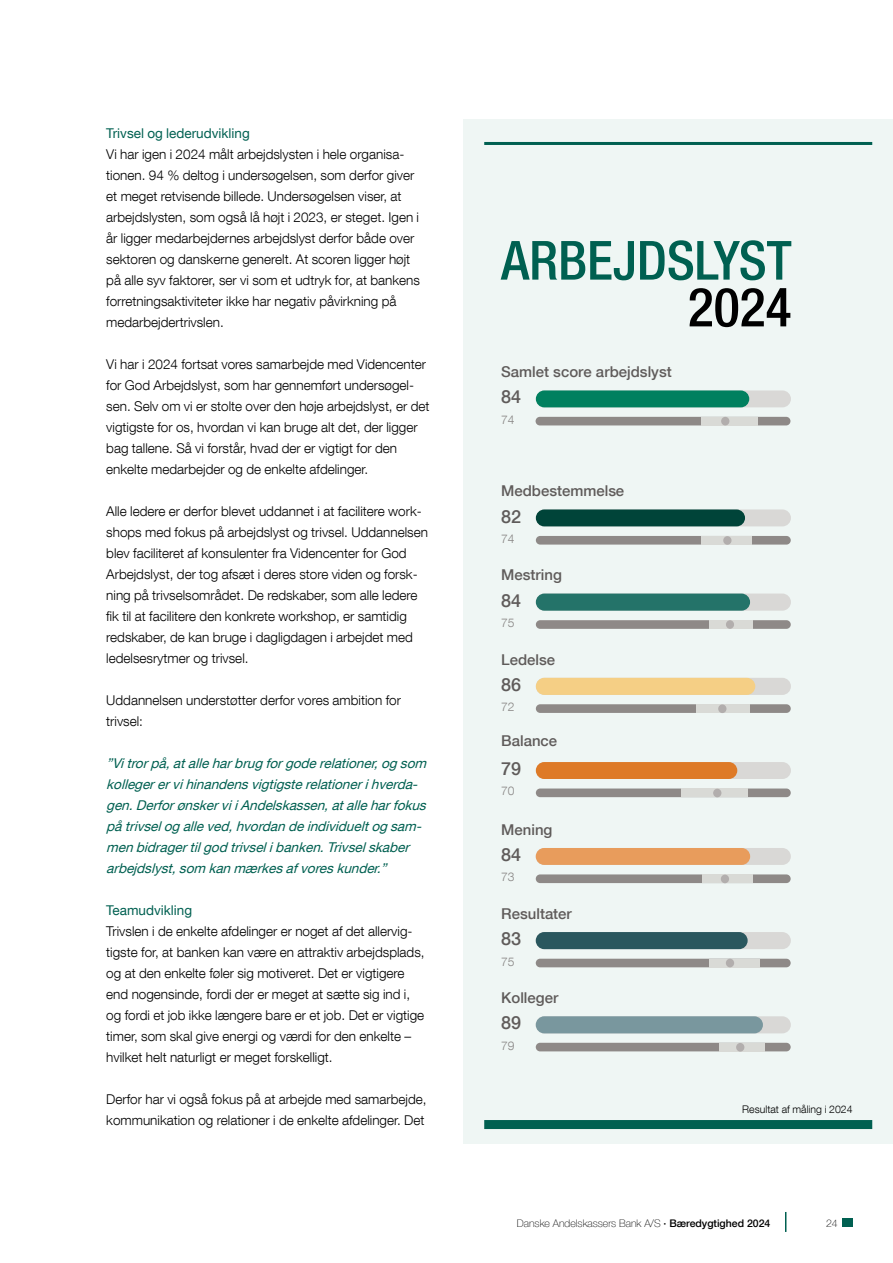
<style>
.page{position:relative;width:893px;height:1263px;background:#fff}
.page>*{position:absolute;margin:0;border:0;box-sizing:border-box;transform-origin:0 0}
.t1{font:500 condensed 54px "Helvetica Neue LT Com";color:#006051}
.t2{font:500 condensed 54px "Helvetica Neue LT Com";color:#000}
.t3{font:500 18px "Helvetica Neue LT Com";color:#5f5b5a}
.t4{font:500 15px "Helvetica Neue LT Com";color:#5f5b5a}
.t5{font:300 13.5px/21px "Helvetica Neue LT Com";color:#000}
.t6{font:italic 13.5px/21px "Helvetica Neue LT Com";color:#006051}
.t7{font:13.5px "Helvetica Neue LT Com";color:#006051}
.t8{font:300 12px "Helvetica Neue LT Com";color:#878483}
.t9{font:100 10.5px "Helvetica Neue LT Com";color:#000}
.t10{font:300 10.5px "Helvetica Neue LT Com";color:#000}
.s1{font-weight:500}
</style>
<div class="page">
<svg style="left:785px;top:1212px;width:1px;height:20px"></svg>
<div style="left:842px;top:1218px;width:11px;height:9px;background:#006051"></div>
<div style="left:463px;top:119px;width:430px;height:1025px;background:#eff6f4"></div>
<hr style="left:484px;top:142px;width:388px;height:3px;background:#006051">
<div style="left:484px;top:1120px;width:388px;height:9px;background:#006051"></div>
<div style="left:536px;top:417px;width:254px;height:8px;background:#8e8987;border-radius:4px"></div>
<div style="left:701px;top:417px;width:56px;height:8px;background:#d9dad6"></div>
<div style="left:721px;top:417px;width:8px;height:8px;background:#b2aead;border-radius:50%"></div>
<div style="left:536px;top:390px;width:255px;height:17px;background:#d9d8d6;border-radius:8px"></div>
<div style="left:536px;top:390px;width:213px;height:17px;background:#00805f;border-radius:8px"></div>
<div style="left:536px;top:536px;width:255px;height:9px;background:#8e8987;border-radius:4px"></div>
<div style="left:536px;top:509px;width:255px;height:17px;background:#d9d8d6;border-radius:8px"></div>
<div style="left:701px;top:536px;width:51px;height:9px;background:#d9dad6"></div>
<div style="left:723px;top:536px;width:8px;height:9px;background:#b2aead;border-radius:50%"></div>
<div style="left:536px;top:509px;width:209px;height:17px;background:#004439;border-radius:8px"></div>
<div style="left:536px;top:620px;width:255px;height:9px;background:#8e8987;border-radius:4px"></div>
<div style="left:536px;top:593px;width:255px;height:18px;background:#d9d8d6;border-radius:9px"></div>
<div style="left:709px;top:620px;width:43px;height:9px;background:#d9dad6"></div>
<div style="left:726px;top:620px;width:8px;height:9px;background:#b2aead;border-radius:50%"></div>
<div style="left:536px;top:593px;width:214px;height:18px;background:#247369;border-radius:9px"></div>
<div style="left:536px;top:704px;width:255px;height:9px;background:#8e8987;border-radius:4px"></div>
<div style="left:536px;top:678px;width:255px;height:17px;background:#d9d8d6;border-radius:9px"></div>
<div style="left:696px;top:704px;width:54px;height:9px;background:#d9dad6"></div>
<div style="left:718px;top:704px;width:8px;height:9px;background:#b2aead;border-radius:50%"></div>
<div style="left:536px;top:678px;width:219px;height:17px;background:#f5cf85;border-radius:9px"></div>
<div style="left:536px;top:788px;width:255px;height:9px;background:#8e8987;border-radius:4px"></div>
<div style="left:536px;top:762px;width:255px;height:17px;background:#d9d8d6;border-radius:8px"></div>
<div style="left:681px;top:788px;width:66px;height:9px;background:#d9dad6"></div>
<div style="left:713px;top:789px;width:8px;height:8px;background:#b2aead;border-radius:50%"></div>
<div style="left:536px;top:762px;width:201px;height:17px;background:#de7a27;border-radius:8px"></div>
<div style="left:536px;top:874px;width:255px;height:9px;background:#8e8987;border-radius:4px"></div>
<div style="left:536px;top:848px;width:255px;height:17px;background:#d9d8d6;border-radius:8px"></div>
<div style="left:701px;top:874px;width:51px;height:9px;background:#d9dad6"></div>
<div style="left:721px;top:875px;width:8px;height:8px;background:#b2aead;border-radius:50%"></div>
<div style="left:536px;top:848px;width:214px;height:17px;background:#e89c5c;border-radius:8px"></div>
<div style="left:536px;top:959px;width:255px;height:8px;background:#8e8987;border-radius:4px"></div>
<div style="left:536px;top:932px;width:255px;height:17px;background:#d9d8d6;border-radius:9px"></div>
<div style="left:709px;top:959px;width:51px;height:8px;background:#d9dad6"></div>
<div style="left:726px;top:959px;width:8px;height:8px;background:#b2aead;border-radius:50%"></div>
<div style="left:536px;top:932px;width:212px;height:17px;background:#2a575e;border-radius:9px"></div>
<div style="left:536px;top:1043px;width:255px;height:8px;background:#8e8987;border-radius:4px"></div>
<div style="left:536px;top:1016px;width:255px;height:17px;background:#d9d8d6;border-radius:9px"></div>
<div style="left:719px;top:1043px;width:46px;height:8px;background:#d9dad6"></div>
<div style="left:736px;top:1043px;width:8px;height:8px;background:#b2aead;border-radius:50%"></div>
<div style="left:536px;top:1016px;width:227px;height:17px;background:#79979e;border-radius:9px"></div>
<p class="t7" style="left:106px;top:125px;width:145px">Trivsel og lederudvikling</p>
<p class="t5" style="left:106px;top:143px;width:315px">Vi har igen i 2024 målt arbejdslysten i hele organisa&shy;tionen. 94 % deltog i undersøgelsen, som derfor giver et meget retvisende billede. Undersøgelsen viser, at arbejdslysten, som også lå højt i 2023, er steget. Igen i år ligger medarbejdernes arbejdslyst derfor både over sektoren og danskerne generelt. At scoren ligger højt på alle syv faktorer, ser vi som et udtryk for, at bankens forretningsaktiviteter ikke har negativ påvirkning på medarbejdertrivslen.</p>
<p class="t5" style="left:106px;top:353px;width:325px">Vi har i 2024 fortsat vores samarbejde med Videncenter for God Arbejdslyst, som har gennemført undersøgel&shy;sen. Selv om vi er stolte over den høje arbejdslyst, er det vigtigste for os, hvordan vi kan bruge alt det, der ligger bag tallene. Så vi forstår, hvad der er vigtigt for den enkelte medarbejder og de enkelte afdelinger.</p>
<p class="t5" style="left:106px;top:500px;width:323px">Alle ledere er derfor blevet uddannet i at facilitere work&shy;shops med fokus på arbejdslyst og trivsel. Uddannelsen blev faciliteret af konsulenter fra Videncenter for God Arbejdslyst, der tog afsæt i deres store viden og forsk&shy;ning på trivselsområdet. De redskaber, som alle ledere fik til at facilitere den konkrete workshop, er samtidig redskaber, de kan bruge i dagligdagen i arbejdet med ledelsesrytmer og trivsel.</p>
<p class="t5" style="left:106px;top:690px;width:296px">Uddannelsen understøtter derfor vores ambition for trivsel:</p>
<p class="t6" style="left:106px;top:752px;width:325px">”Vitrorpå,atalleharbrugforgoderelationer,ogsom kollegerervihinandensvigtigsterelationerihverda&shy;gen.DerforønskerviiAndelskassen,atalleharfokus påtrivselogalleved,hvordandeindividueltogsam&shy;menbidragertilgod trivselibanken.Trivselskaber arbejdslyst,som kanmærkesafvoreskunder.”</p>
<p class="t7" style="left:106px;top:902px;width:87px">Teamudvikling</p>
<p class="t5" style="left:106px;top:920px;width:320px">Trivslen i de enkelte afdelinger er noget af det allervig&shy;tigste for, at banken kan være en attraktiv arbejdsplads, og at den enkelte føler sig motiveret. Det er vigtigere end nogensinde, fordi der er meget at sætte sig ind i, og fordi et job ikke længere bare er et job. Det er vigtige timer, som skal give energi og værdi for den enkelte – hvilket helt naturligt er meget forskelligt.</p>
<p class="t5" style="left:106px;top:1088px;width:322px">Derfor har vi også fokus på at arbejde med samarbejde, kommunikation og relationer i de enkelte afdelinger. Det</p>
<p class="t10" style="left:742px;top:1102px;width:112px">Resultat af måling i 2024</p>
<h1 class="t1" style="left:501px;top:228px;width:292px">ARBEJDSLYST</h1>
<h1 class="t2" style="left:688px;top:275px;width:105px">2024</h1>
<p class="t4" style="left:501px;top:363px;width:172px">Samlet score arbejdslyst</p>
<h2 class="t3" style="left:501px;top:386px;width:22px">84</h2>
<p class="t8" style="left:501px;top:412px;width:15px">74</p>
<p class="t4" style="left:501px;top:482px;width:124px">Medbestemmelse</p>
<h2 class="t3" style="left:501px;top:505px;width:22px">82</h2>
<p class="t8" style="left:501px;top:531px;width:15px">74</p>
<p class="t4" style="left:501px;top:566px;width:62px">Mestring</p>
<h2 class="t3" style="left:501px;top:589px;width:22px">84</h2>
<p class="t8" style="left:501px;top:615px;width:15px">75</p>
<p class="t4" style="left:501px;top:650px;width:55px">Ledelse</p>
<h2 class="t3" style="left:501px;top:674px;width:22px">86</h2>
<p class="t8" style="left:501px;top:700px;width:15px">72</p>
<p class="t4" style="left:501px;top:731px;width:57px">Balance</p>
<h2 class="t3" style="left:501px;top:758px;width:22px">79</h2>
<p class="t8" style="left:501px;top:784px;width:15px">70</p>
<p class="t4" style="left:501px;top:820px;width:53px">Mening</p>
<h2 class="t3" style="left:501px;top:844px;width:22px">84</h2>
<p class="t8" style="left:501px;top:870px;width:15px">73</p>
<p class="t4" style="left:501px;top:904px;width:72px">Resultater</p>
<h2 class="t3" style="left:501px;top:928px;width:22px">83</h2>
<p class="t8" style="left:501px;top:954px;width:15px">75</p>
<p class="t4" style="left:501px;top:989px;width:59px">Kolleger</p>
<h2 class="t3" style="left:501px;top:1012px;width:22px">89</h2>
<p class="t8" style="left:501px;top:1038px;width:15px">79</p>
<p class="t9" style="left:517px;top:1217px;width:255px">Danske Andelskassers Bank A/S <span class="s1">· Bæredygtighed 2024</span></p>
<p class="t9" style="left:826px;top:1217px;width:13px">24</p>
</div>
